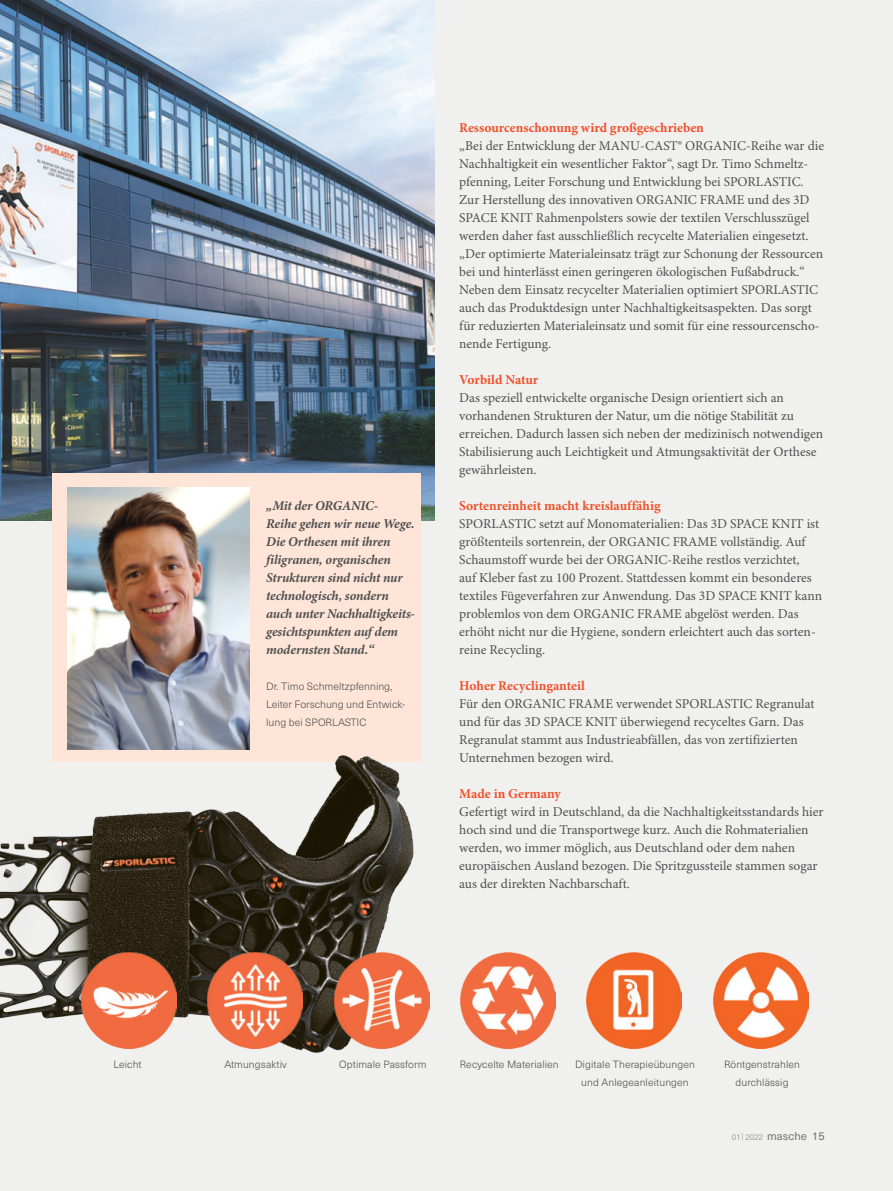
<style>
.page{position:relative;width:893px;height:1191px;background:#f0f0ef}
.page>*{position:absolute;margin:0;border:0;box-sizing:border-box;transform-origin:0 0}
.t1{font:13.5px/18px "Minion Pro";color:#505052}
.t2{font:italic 700 13.5px/18px "Minion Pro";letter-spacing:-.015em;color:#505052}
.t3{font:700 13.5px "Minion Pro";color:#f0512a}
.t4{font:11.25px "Neue Haas Unica W1 G";color:#505052}
.t5{font:300 10.5px/18px "Neue Haas Unica W1 G";color:#505052}
.t6{font:300 10.35px/18px "Neue Haas Unica W1 G";letter-spacing:.01em;color:#505052;text-align:center}
.s1{font-weight:300;font-size:8.25px;color:#6d6e71}
</style>
<div class="page">
<img style="left:0;top:0;width:434px;height:520px">
<div style="left:52px;top:474px;width:369px;height:288px;background:#fee5d7"></div>
<img style="left:67px;top:487px;width:182px;height:250px">
<img style="left:0;top:737px;width:414px;height:316px">
<img style="left:461px;top:952px;width:95px;height:96px">
<img style="left:713px;top:952px;width:96px;height:96px">
<img style="left:334px;top:952px;width:96px;height:96px">
<img style="left:586px;top:952px;width:96px;height:96px">
<img style="left:207px;top:952px;width:96px;height:96px">
<img style="left:82px;top:952px;width:95px;height:96px">
<p class="t2" style="left:266px;top:497px;width:151px">„Mit der ORGANIC-<br>Reihe gehen wir neue Wege.<br>Die Orthesen mit ihren filigranen, organischen<br>Strukturen sind nicht nur technologisch, sondern auch unter Nachhaltigkeits&shy;gesichtspunkten auf dem modernsten Stand.“</p>
<p class="t5" style="left:266px;top:677px;width:141px">Dr. Timo Schmeltzpfenning,<br>Leiter Forschung und Entwick&shy;lung bei SPORLASTIC</p>
<p class="t3" style="left:459px;top:122px;width:246px">Ressourcenschonung wird großgeschrieben</p>
<p class="t1" style="left:459px;top:137px;width:366px">„Bei der Entwicklung der MANU-CAST® ORGANIC-Reihe war die Nachhaltigkeit ein wesentlicher Faktor“, sagt Dr. Timo Schmeltz&shy;pfenning, Leiter Forschung und Entwicklung bei SPORLASTIC.<br>Zur Herstellung des innovativen ORGANIC FRAME und des 3D SPACE KNIT Rahmenpolsters sowie der textilen Verschlusszügel werden daher fast ausschließlich recycelte Materialien eingesetzt. „Der optimierte Materialeinsatz trägt zur Schonung der Ressourcen bei und hinterlässt einen geringeren ökologischen Fußabdruck.“ Neben dem Einsatz recycelter Materialien optimiert SPORLASTIC auch das Produktdesign unter Nachhaltigkeitsaspekten. Das sorgt für reduzierten Materialeinsatz und somit für eine ressourcenscho&shy;nende Fertigung.</p>
<p class="t3" style="left:459px;top:374px;width:81px">Vorbild Natur</p>
<p class="t1" style="left:459px;top:389px;width:366px">Das speziell entwickelte organische Design orientiert sich an vorhandenen Strukturen der Natur, um die nötige Stabilität zu erreichen. Dadurch lassen sich neben der medizinisch notwendigen Stabilisierung auch Leichtigkeit und Atmungsaktivität der Orthese gewährleisten.</p>
<p class="t3" style="left:459px;top:500px;width:203px">Sortenreinheit macht kreislauffähig</p>
<p class="t1" style="left:459px;top:515px;width:364px">SPORLASTIC setzt auf Monomaterialien: Das 3D SPACE KNIT ist größtenteils sortenrein, der ORGANIC FRAME vollständig. Auf Schaumstoff wurde bei der ORGANIC-Reihe restlos verzichtet,<br>auf Kleber fast zu 100 Prozent. Stattdessen kommt ein besonderes textiles Fügeverfahren zur Anwendung. Das 3D SPACE KNIT kann problemlos von dem ORGANIC FRAME abgelöst werden. Das erhöht nicht nur die Hygiene, sondern erleichtert auch das sorten&shy;reine Recycling.</p>
<p class="t3" style="left:459px;top:680px;width:127px">Hoher Recyclinganteil</p>
<p class="t1" style="left:459px;top:695px;width:357px">Für den ORGANIC FRAME verwendet SPORLASTIC Regranulat und für das 3D SPACE KNIT überwiegend recyceltes Garn. Das Regranulat stammt aus Industrieabfällen, das von zertifizierten Unternehmen bezogen wird.</p>
<p class="t3" style="left:459px;top:788px;width:103px">Made in Germany</p>
<p class="t1" style="left:459px;top:803px;width:366px">Gefertigt wird in Deutschland, da die Nachhaltigkeitsstandards hier hoch sind und die Transportwege kurz. Auch die Rohmaterialien werden, wo immer möglich, aus Deutschland oder dem nahen europäischen Ausland bezogen. Die Spritzgussteile stammen sogar aus der direkten Nachbarschaft.</p>
<p class="t6" style="left:113px;top:1055px;width:30px">Leicht</p>
<p class="t6" style="left:224px;top:1055px;width:64px">Atmungsaktiv</p>
<p class="t6" style="left:339px;top:1055px;width:89px">Optimale Passform</p>
<p class="t6" style="left:575px;top:1055px;width:121px">Digitale Therapieübungen und Anlegeanleitungen</p>
<p class="t6" style="left:460px;top:1055px;width:101px">Recycelte Materialien</p>
<p class="t6" style="left:724px;top:1055px;width:77px">Röntgenstrahlen durchlässig</p>
<p class="t4" style="left:732px;top:1130px;width:95px"><span class="s1">01 | 2022</span> masche 15</p>
</div>
